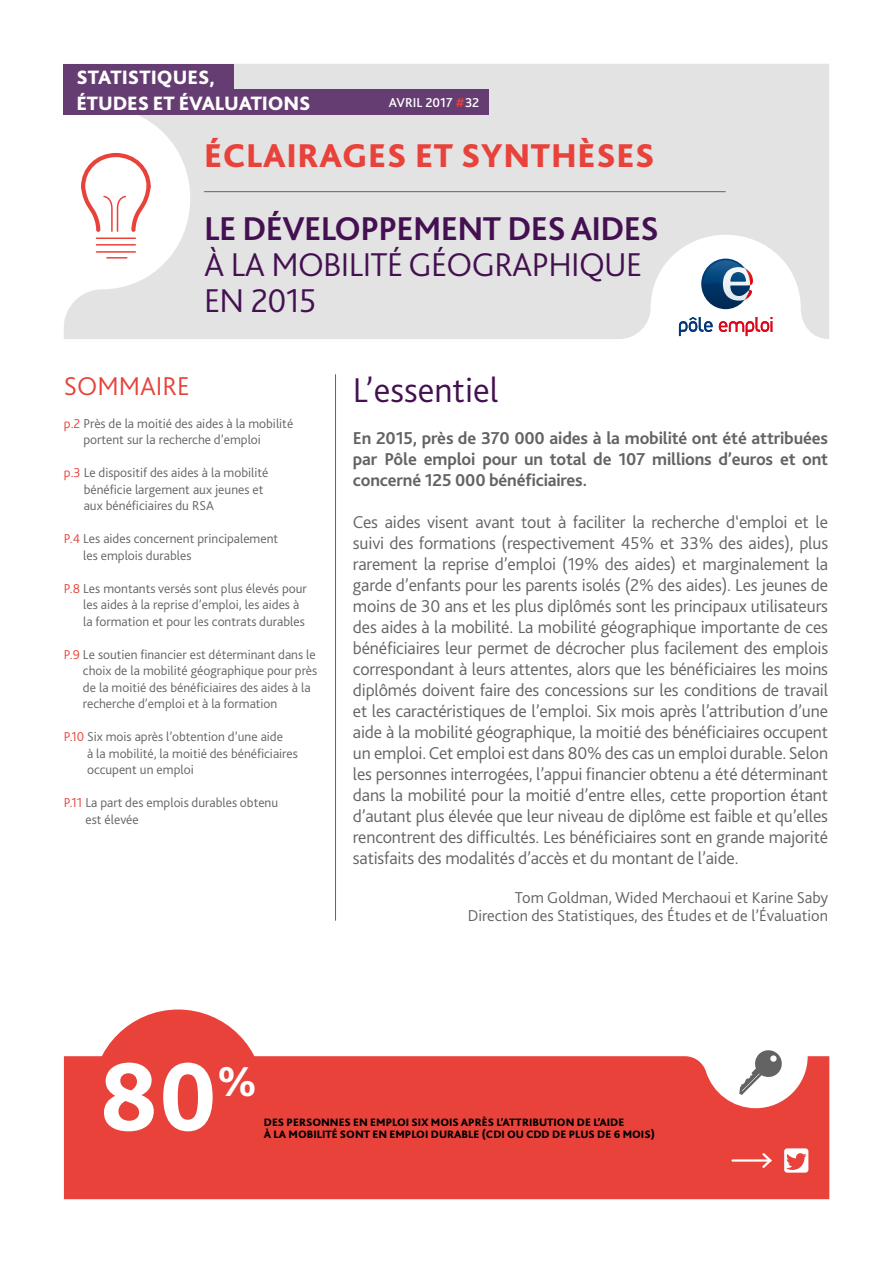
<style>
.page{position:relative;width:893px;height:1263px;background:#fff}
.page>*{position:absolute;margin:0;border:0;box-sizing:border-box;transform-origin:0 0}
.t1{font:800 101.7px "Bliss 2";color:#fff}
.t2{font:800 43.65px "Bliss 2";color:#fff}
.t3{font:300 36px "Bliss 2";color:#441051}
.t4{font:300 34.5px/36px "Bliss 2";letter-spacing:-.02em;color:#441051}
.t5{font:700 34.5px "Bliss 2";letter-spacing:-.02em;color:#441051}
.t6{font:800 34.5px "Bliss 2";letter-spacing:.02em;color:#e8423b}
.t7{font:300 27px "Bliss 2";color:#e8423b}
.t8{font:800 20.25px/25.5px "Bliss 2";letter-spacing:-.01em;color:#fff}
.t9{font:300 18px/21px "Bliss 2";letter-spacing:-.01em;color:#646363;text-align:justify}
.t10{font:700 18px/21px "Bliss 2";letter-spacing:-.01em;color:#646363;text-align:justify}
.t11{font:300 16.5px/18px "Bliss 2";color:#646363;text-align:right}
.t12{font:300 13.5px/16.5px "Bliss 2";color:#646363}
.t13{font:500 13.5px "Bliss 2";color:#fff}
.t14{font:800 11.25px/12.8px "Bliss 2";color:#000}
.s1{color:#e8423b}
</style>
<div class="page">
<svg style="left:64px;top:64px;width:765px;height:275px;background:#e6e6e6"></svg>
<svg style="left:701px;top:259px;width:52px;height:50px"></svg>
<svg style="left:679px;top:317px;width:34px;height:19px"></svg>
<svg style="left:719px;top:317px;width:53px;height:19px"></svg>
<div style="left:64px;top:64px;width:170px;height:26px;background:#663d72"></div>
<div style="left:64px;top:89px;width:425px;height:26px;background:#663d72"></div>
<hr style="left:204px;top:191px;width:522px;height:1px;background:#646363">
<hr style="left:335px;top:374px;width:1px;height:547px;background:#646363">
<svg style="left:81px;top:153px;width:70px;height:80px"></svg>
<hr style="left:96px;top:237px;width:39px;height:2px;background:#e8423b">
<hr style="left:96px;top:244px;width:39px;height:2px;background:#e8423b">
<hr style="left:96px;top:251px;width:39px;height:2px;background:#e8423b">
<hr style="left:107px;top:257px;width:20px;height:2px;background:#e8423b">
<div style="left:92px;top:1009px;width:172px;height:172px;background:#e8423b;border-radius:50%"></div>
<svg style="left:757px;top:1050px;width:23px;height:6px"></svg>
<div style="left:64px;top:1056px;width:765px;height:143px;background:#e8423b"></div>
<svg style="left:784px;top:1148px;width:24px;height:24px"></svg>
<hr style="left:732px;top:1159px;width:38px;height:2px;background:#fff">
<svg style="left:760px;top:1151px;width:14px;height:19px"></svg>
<p class="t8" style="left:77px;top:65px;width:235px">STATISTIQUES,<br>ÉTUDES ET ÉVALUATIONS</p>
<p class="t13" style="left:389px;top:94px;width:92px">AVRIL 2017 <span class="s1">#</span>32</p>
<h3 class="t6" style="left:204px;top:134px;width:452px">ÉCLAIRAGES ET SYNTHÈSES</h3>
<h3 class="t5" style="left:204px;top:207px;width:456px">LE DÉVELOPPEMENT DES AIDES</h3>
<h3 class="t4" style="left:204px;top:246px;width:440px">À LA MOBILITÉ GÉOGRAPHIQUE<br>EN 2015</h3>
<h3 class="t7" style="left:64px;top:369px;width:127px">SOMMAIRE</h3>
<p class="t12" style="left:83px;top:415px;width:211px;text-indent:-20px"><span class="s1">p.2</span> Près de la moitié des aides à la mobilité portent sur la recherche d’emploi</p>
<p class="t12" style="left:84px;top:464px;width:186px;text-indent:-20px"><span class="s1">p.3</span> Le dispositif des aides à la mobilité bénéficie largement aux jeunes et aux bénéficiaires du RSA</p>
<p class="t12" style="left:83px;top:530px;width:197px;text-indent:-19px"><span class="s1">P.4</span> Les aides concernent principalement les emplois durables</p>
<p class="t12" style="left:83px;top:580px;width:225px;text-indent:-19px"><span class="s1">P.8</span> Les montants versés sont plus élevés pour les aides à la reprise d’emploi, les aides à la formation et pour les contrats durables</p>
<p class="t12" style="left:83px;top:646px;width:236px;text-indent:-19px"><span class="s1">P.9</span> Le soutien financier est déterminant dans le choix de la mobilité géographique pour près de la moitié des bénéficiaires des aides à la recherche d’emploi et à la formation</p>
<p class="t12" style="left:87px;top:728px;width:212px;text-indent:-23px"><span class="s1">P.10</span> Six mois après l’obtention d’une aide<br>à la mobilité, la moitié des bénéficiaires occupent un emploi</p>
<p class="t12" style="left:85px;top:794px;width:194px;text-indent:-22px"><span class="s1">P.11</span> La part des emplois durables obtenu est élevée</p>
<h3 class="t3" style="left:353px;top:367px;width:147px">L’essentiel</h3>
<p class="t10" style="left:353px;top:427px;width:477px">En 2015, près de 370 000 aides à la mobilité ont été attribuées par Pôle emploi pour un total de 107 millions d’euros et ont concerné 125 000 bénéficiaires.</p>
<p class="t9" style="left:353px;top:511px;width:477px">Ces aides visent avant tout à faciliter la recherche d‘emploi et le suivi des formations (respectivement 45% et 33% des aides), plus rarement la reprise d’emploi (19% des aides) et marginalement la garde d’enfants pour les parents isolés (2% des aides). Les jeunes de moins de 30 ans et les plus diplômés sont les principaux utilisateurs des aides à la mobilité. La mobilité géographique importante de ces bénéficiaires leur permet de décrocher plus facilement des emplois correspondant à leurs attentes, alors que les bénéficiaires les moins diplômés doivent faire des concessions sur les conditions de travail et les caractéristiques de l’emploi. Six mois après l’attribution d’une aide à la mobilité géographique, la moitié des bénéficiaires occupent un emploi. Cet emploi est dans 80% des cas un emploi durable. Selon les personnes interrogées, l’appui financier obtenu a été déterminant dans la mobilité pour la moitié d’entre elles, cette proportion étant d’autant plus élevée que leur niveau de diplôme est faible et qu’elles rencontrent des difficultés. Les bénéficiaires sont en grande majorité satisfaits des modalités d’accès et du montant de l’aide.</p>
<p class="t11" style="left:468px;top:888px;width:362px">Tom Goldman, Wided Merchaoui et Karine Saby<br>Direction des Statistiques, des Études et de l’Évaluation</p>
<h1 class="t1" style="left:99px;top:1033px;width:120px">80</h1>
<h2 class="t2" style="left:217px;top:1054px;width:41px">%</h2>
<p class="t14" style="left:264px;top:1115px;width:393px">DES PERSONNES EN EMPLOI SIX MOIS APRÈS L’ATTRIBUTION DE L’AIDE<br>À LA MOBILITÉ SONT EN EMPLOI DURABLE (CDI OU CDD DE PLUS DE 6 MOIS)</p>
</div>
